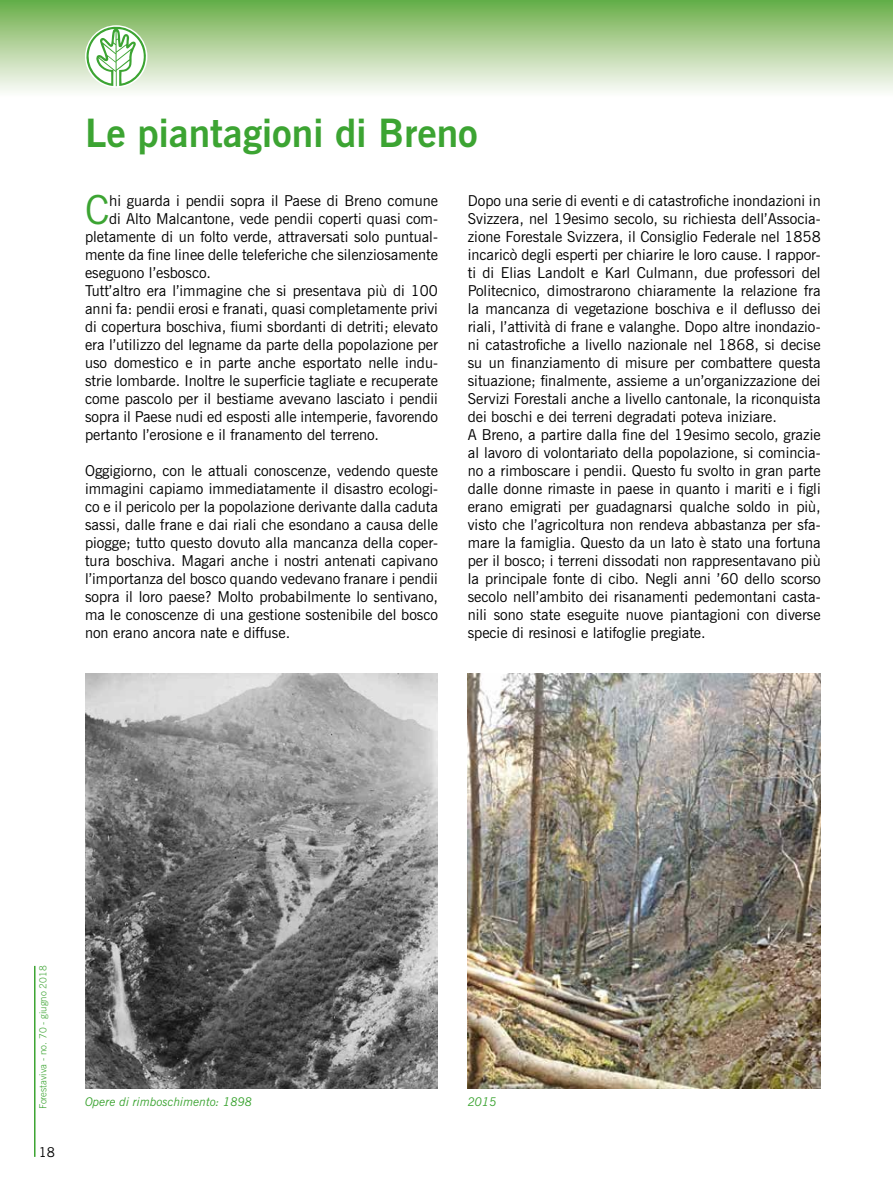
<style>
.page{position:relative;width:893px;height:1191px;background:#fff}
.page>*{position:absolute;margin:0;border:0;box-sizing:border-box;transform-origin:0 0}
.t1{font:39.9px "News Gothic BT";color:#3ca432}
.t2{font:700 39px "News Gothic BT";color:#3ca432}
.t3{font:15px/18px "News Gothic BT";color:#000;text-align:justify}
.t4{font:13.5px "News Gothic BT";color:#000}
.t5{font:italic 12px "News Gothic BT";color:#3ca432}
.t6{font:300 9.75px "News Gothic BT";color:#3ca432}
</style>
<div class="page">
<div style="left:0;top:0;width:893px;height:98px;background:linear-gradient(to bottom,#6aad47,#fffeff)"></div>
<hr style="left:34px;top:966px;width:2px;height:190px;background:#3ca432">
<img style="left:85px;top:674px;width:353px;height:414px">
<img style="left:468px;top:674px;width:353px;height:414px">
<svg style="left:86px;top:26px;width:60px;height:60px"></svg>
<h2 class="t2" style="left:85px;top:109px;width:394px">Le piantagioni di Breno</h2>
<h1 class="t1" style="left:85px;top:185px;width:26px">C</h1>
<p class="t3" style="left:109px;top:191px;width:330px">hi guarda i pendii sopra il Paese di Breno comune</p>
<p class="t3" style="left:468px;top:191px;width:354px;text-align:left">Dopo una serie di eventi e di catastrofiche inondazioni in Svizzera, nel 19esimo secolo, su richiesta dell’Associa&shy;zione Forestale Svizzera, il Consiglio Federale nel 1858 incaricò degli esperti per chiarire le loro cause. I rappor&shy;ti di Elias Landolt e Karl Culmann, due professori del Politecnico, dimostrarono chiaramente la relazione fra la mancanza di vegetazione boschiva e il deflusso dei riali, l’attività di frane e valanghe. Dopo altre inondazio&shy;ni catastrofiche a livello nazionale nel 1868, si decise su un finanziamento di misure per combattere questa situazione; finalmente, assieme a un’organizzazione dei Servizi Forestali anche a livello cantonale, la riconquista dei boschi e dei terreni degradati poteva iniziare.<br>A Breno, a partire dalla fine del 19esimo secolo, grazie al lavoro di volontariato della popolazione, si comincia&shy;no a rimboscare i pendii. Questo fu svolto in gran parte dalle donne rimaste in paese in quanto i mariti e i figli erano emigrati per guadagnarsi qualche soldo in più, visto che l’agricoltura non rendeva abbastanza per sfa&shy;mare la famiglia. Questo da un lato è stato una fortuna per il bosco; i terreni dissodati non rappresentavano più la principale fonte di cibo. Negli anni ’60 dello scorso secolo nell’ambito dei risanamenti pedemontani casta&shy;nili sono state eseguite nuove piantagioni con diverse specie di resinosi e latifoglie pregiate.</p>
<p class="t3" style="left:109px;top:209px;width:330px">di Alto Malcantone, vede pendii coperti quasi com-</p>
<p class="t3" style="left:85px;top:227px;width:354px">pletamente di un folto verde, attraversati solo puntual-</p>
<p class="t3" style="left:85px;top:245px;width:354px">mente da fine linee delle teleferiche che silenziosamente</p>
<p class="t3" style="left:85px;top:263px;width:127px">eseguono l’esbosco.</p>
<p class="t3" style="left:85px;top:281px;width:354px">Tutt’altro era l’immagine che si presentava più di 100</p>
<p class="t3" style="left:85px;top:299px;width:354px">anni fa: pendii erosi e franati, quasi completamente privi</p>
<p class="t3" style="left:85px;top:317px;width:354px">di copertura boschiva, fiumi sbordanti di detriti; elevato</p>
<p class="t3" style="left:85px;top:335px;width:354px">era l’utilizzo del legname da parte della popolazione per</p>
<p class="t3" style="left:85px;top:353px;width:354px">uso domestico e in parte anche esportato nelle indu-</p>
<p class="t3" style="left:85px;top:371px;width:354px">strie lombarde. Inoltre le superficie tagliate e recuperate</p>
<p class="t3" style="left:85px;top:389px;width:354px">come pascolo per il bestiame avevano lasciato i pendii</p>
<p class="t3" style="left:85px;top:407px;width:354px">sopra il Paese nudi ed esposti alle intemperie, favorendo</p>
<p class="t3" style="left:85px;top:425px;width:296px">pertanto l’erosione e il franamento del terreno.</p>
<p class="t3" style="left:85px;top:461px;width:354px">Oggigiorno, con le attuali conoscenze, vedendo queste immagini capiamo immediatamente il disastro ecologi&shy;co e il pericolo per la popolazione derivante dalla caduta sassi, dalle frane e dai riali che esondano a causa delle piogge; tutto questo dovuto alla mancanza della coper&shy;tura boschiva. Magari anche i nostri antenati capivano l’importanza del bosco quando vedevano franare i pendii sopra il loro paese? Molto probabilmente lo sentivano, ma le conoscenze di una gestione sostenibile del bosco non erano ancora nate e diffuse.</p>
<p class="t6" style="left:37px;top:1109px;width:145px;rotate:-90deg">Forestaviva - no. 70 - giugno 2018</p>
<p class="t4" style="left:39px;top:1144px;width:18px">18</p>
<p class="t5" style="left:85px;top:1094px;width:169px">Opere di rimboschimento: 1898</p>
<p class="t5" style="left:468px;top:1094px;width:30px">2015</p>
</div>
